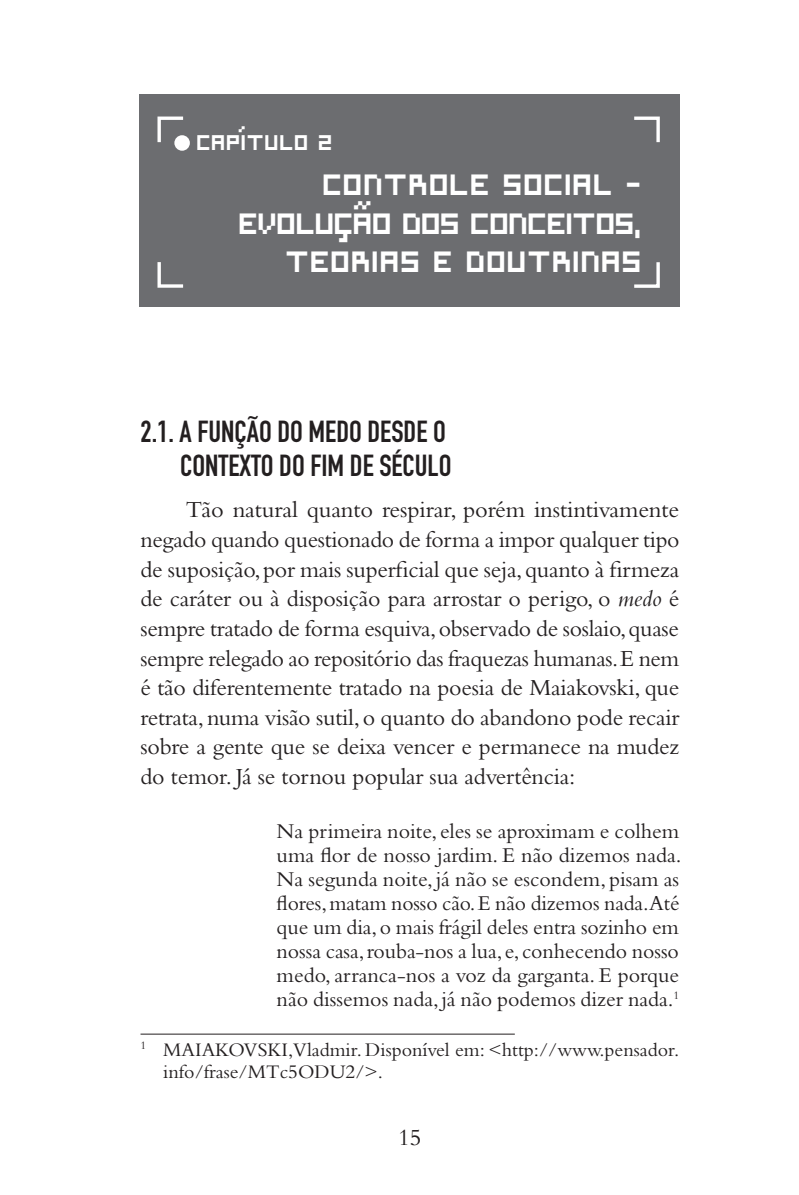
<style>
.page{position:relative;width:799px;height:1195px;background:#fff}
.page>*{position:absolute;margin:0;border:0;box-sizing:border-box;transform-origin:0 0}
.TIT_2{font:30px/34px "DIN Engschrift Std";color:#231f20;text-align:right}
.TIT_1{font:28px/38px "Symtext";color:#fff;text-align:right}
.TEXTO{font:24px/29.6px "Bembo Std";letter-spacing:-.01em;color:#231f20;text-align:justify}
.RECUADO{font:22px/24px "Bembo Std";color:#231f20;text-align:justify}
.t1{font:20.2px "Symtext";color:#fff}
.NOTAS{font:20px/22px "Bembo Std";color:#231f20}
.s1{font-style:italic}
</style>
<div class="page">
<div style="left:139px;top:94px;width:540px;height:212px;background:#6c6d70"></div>
<svg style="left:634px;top:116px;width:26px;height:27px"></svg>
<svg style="left:157px;top:116px;width:27px;height:27px"></svg>
<svg style="left:157px;top:262px;width:27px;height:26px"></svg>
<svg style="left:634px;top:262px;width:26px;height:26px"></svg>
<div style="left:174px;top:135px;width:16px;height:16px;background:#fff;border-radius:50%"></div>
<hr style="left:140px;top:1033px;width:375px;height:1px;background:#231f20">
<p class="t1" style="left:197px;top:126px;width:138px">CAPÍTULO 2</p>
<p class="TIT_1" style="left:240px;top:164px;width:405px">CONTROLE SOCIAL -<br>EVOLUÇÃO DOS CONCEITOS,<br>TEORIAS E DOUTRINAS</p>
<p class="TIT_2" style="left:140px;top:415px;width:312px">2.1. A FUNÇÃO DO MEDO DESDE O<br>CONTEXTO DO FIM DE SÉCULO</p>
<p class="TEXTO" style="left:140px;top:494px;width:540px;text-indent:45px">Tão natural quanto respirar, porém instintivamente negado quando questionado de forma a impor qualquer tipo de suposição, por mais superficial que seja, quanto à firmeza de caráter ou à disposição para arrostar o perigo, o <span class="s1">medo</span> é sempre tratado de forma esquiva, observado de soslaio, quase sempre relegado ao repositório das fraquezas humanas. E nem é tão diferentemente tratado na poesia de Maiakovski, que retrata, numa visão sutil, o quanto do abandono pode recair sobre a gente que se deixa vencer e permanece na mudez do temor. Já se tornou popular sua advertência:</p>
<p class="RECUADO" style="left:277px;top:818px;width:406px">Na primeira noite, eles se aproximam e colhem uma flor de nosso jardim. E não dizemos nada.<br>Na segunda noite, já não se escondem, pisam as flores, matam nosso cão. E não dizemos nada.Até que um dia, o mais frágil deles entra sozinho em nossa casa, rouba-nos a lua, e, conhecendo nosso medo, arranca-nos a voz da garganta. E porque não dissemos nada, já não podemos dizer nada.<sup>1</sup></p>
<p class="NOTAS" style="left:163px;top:1038px;width:517px;text-indent:-23px"><sup>1</sup> MAIAKOVSKI,Vladmir. Disponível em: &lt;http://www.pensador. info/frase/MTc5ODU2/&gt;.</p>
<p class="TEXTO" style="left:398px;top:1122px;width:25px">15</p>
</div>
